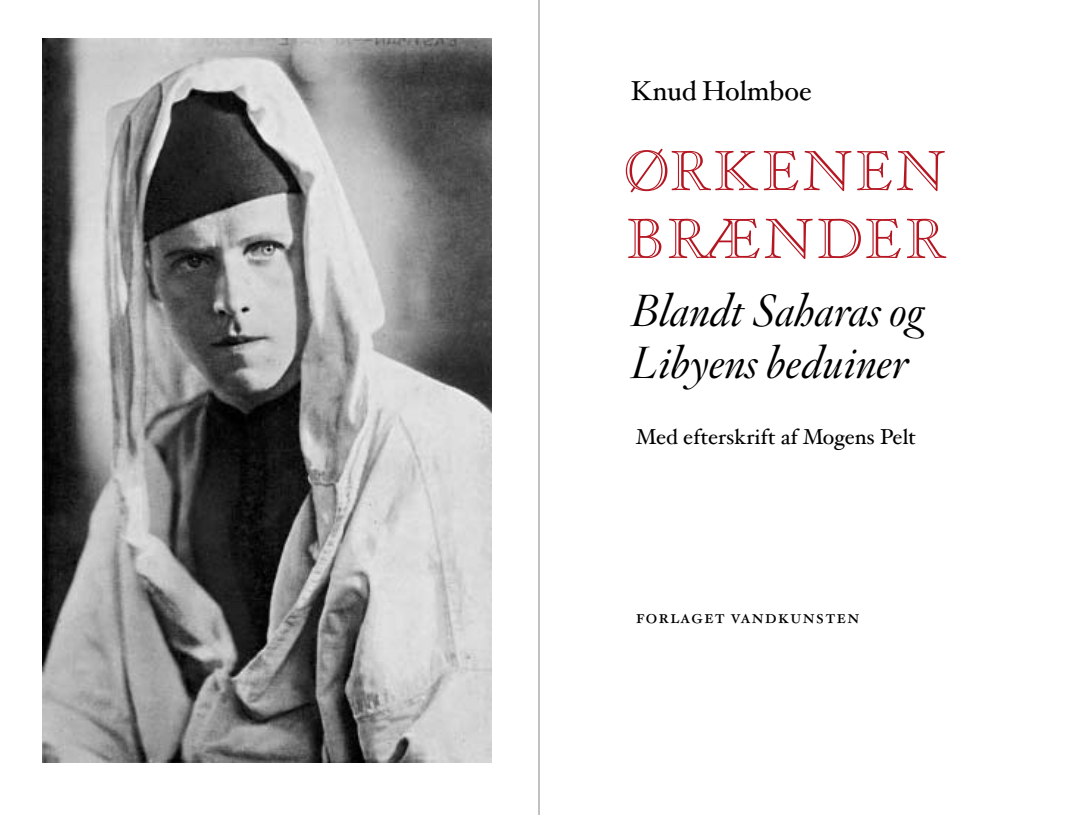
<style>
.page{position:relative;width:1078px;height:815px;background:#fff}
.page>*{position:absolute;margin:0;border:0;box-sizing:border-box;transform-origin:0 0}
.t1{font:56.5px/67.9px "Hoefler Txt Engraved";letter-spacing:.07em;color:#b51621}
.t2{font:italic 300 44.12px/51.8px "Hoefler Titling";color:#000}
.t3{font:27.38px "Hoefler Txt";color:#000}
.t4{font:21.62px "Hoefler Text";color:#000}
.t5{font:19.38px "Hoefler Txt Roman SC";letter-spacing:.06em;color:#000}
</style>
<div class="page">
<hr style="left:538px;top:0;width:1px;height:815px;background:#9c9d9f">
<hr style="left:539px;top:0;width:1px;height:815px;background:#9c9d9f">
<img style="left:42px;top:39px;width:449px;height:724px">
<p class="t3" style="left:630px;top:74px;width:183px">Knud Holmboe</p>
<p class="t1" style="left:623px;top:136px;width:325px">ØRKENEN<br>BRÆNDER</p>
<p class="t2" style="left:630px;top:285px;width:295px">Blandt Saharas og<br>Libyens beduiner</p>
<p class="t4" style="left:635px;top:424px;width:282px">Med efterskrift af Mogens Pelt</p>
<p class="t5" style="left:635px;top:605px;width:225px">forlaget vandkunsten</p>
</div>
